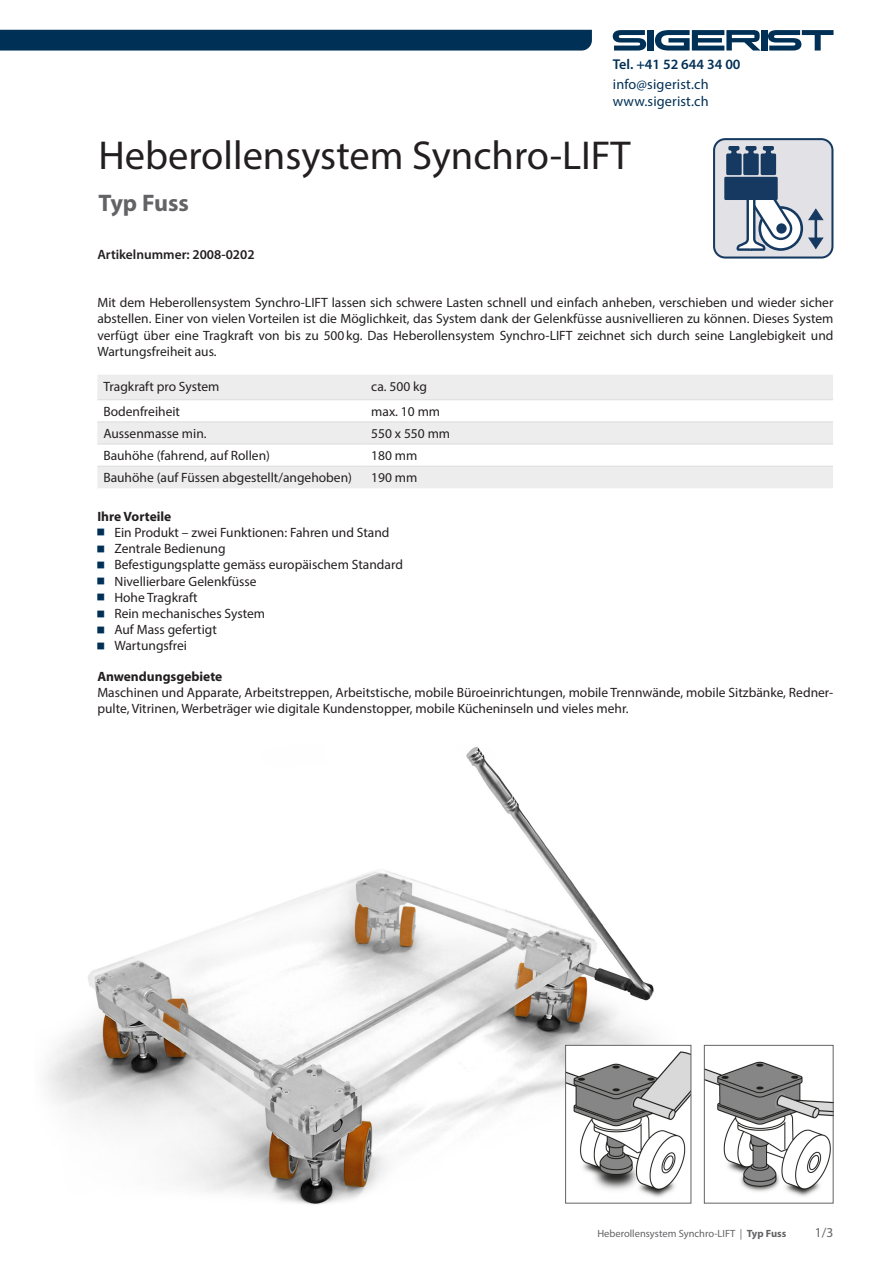
<style>
.page{position:relative;width:893px;height:1263px;background:#fff}
.page>*{position:absolute;margin:0;border:0;box-sizing:border-box;transform-origin:0 0}
.t1{font:40.5px "Myriad Pro";color:#231f20}
.t2{font:700 24px "Myriad Pro";color:#636366}
.t3{font:14.25px/17.1px "Myriad Pro";letter-spacing:.015em;color:#003056}
.t4{font:600 14.25px "Myriad Pro";color:#003056}
.t5{font:13.5px/16.2px "Myriad Pro";color:#231f20}
.t6{font:700 13.5px "Myriad Pro";color:#231f20}
.t7{font:600 13.5px "Myriad Pro";color:#231f20}
.t8{font:13.5px "Myriad Pro";color:#636366}
.t9{font:10.5px "Myriad Pro";color:#636366}
.s1{font-weight:700}
</style>
<div class="page">
<div style="left:0;top:30px;width:592px;height:21px;background:#003056"></div>
<svg style="left:613px;top:30px;width:33px;height:21px"></svg>
<div style="left:647px;top:30px;width:7px;height:21px;background:#003056"></div>
<svg style="left:655px;top:30px;width:106px;height:21px"></svg>
<svg style="left:768px;top:30px;width:65px;height:21px"></svg>
<div style="left:761px;top:30px;width:6px;height:21px;background:#003056"></div>
<img style="left:45px;top:746px;width:631px;height:459px">
<svg style="left:97px;top:375px;width:736px;height:113px;fill:#ededee"></svg>
<hr style="left:97px;top:399px;width:268px;height:1px;background:#dcdddf">
<hr style="left:365px;top:399px;width:468px;height:1px;background:#dcdddf">
<hr style="left:97px;top:422px;width:268px;height:1px;background:#dcdddf">
<hr style="left:365px;top:422px;width:468px;height:1px;background:#dcdddf">
<hr style="left:97px;top:444px;width:268px;height:1px;background:#dcdddf">
<hr style="left:365px;top:444px;width:468px;height:1px;background:#dcdddf">
<hr style="left:97px;top:466px;width:268px;height:1px;background:#dcdddf">
<hr style="left:365px;top:466px;width:468px;height:1px;background:#dcdddf">
<img style="left:567px;top:1047px;width:122px;height:154px">
<div style="left:565px;top:1045px;width:126px;height:158px;border:1px solid #636366"></div>
<img style="left:706px;top:1061px;width:125px;height:136px">
<div style="left:704px;top:1045px;width:129px;height:158px;border:1px solid #636366"></div>
<div style="left:714px;top:139px;width:118px;height:119px;background:#e2e2e6;border-radius:11px"></div>
<div style="left:713px;top:138px;width:120px;height:121px;border:2px solid #153960;border-radius:11px"></div>
<svg style="left:760px;top:207px;width:42px;height:42px"></svg>
<div style="left:758px;top:206px;width:45px;height:45px;border:3px solid #153960;border-radius:50%"></div>
<hr style="left:814px;top:216px;width:3px;height:30px;background:#153960">
<svg style="left:808px;top:209px;width:16px;height:11px"></svg>
<svg style="left:808px;top:237px;width:16px;height:12px"></svg>
<div style="left:724px;top:177px;width:54px;height:23px;background:#153960"></div>
<svg style="left:726px;top:146px;width:68px;height:105px"></svg>
<p class="t4" style="left:613px;top:55px;width:129px">Tel. +41 52 644 34 00</p>
<p class="t3" style="left:613px;top:75px;width:97px">info@sigerist.ch www.sigerist.ch</p>
<h1 class="t1" style="left:98px;top:130px;width:534px">Heberollensystem Synchro-LIFT</h1>
<h2 class="t2" style="left:98px;top:187px;width:92px">Typ Fuss</h2>
<p class="t7" style="left:97px;top:245px;width:159px">Artikelnummer: 2008-0202</p>
<p class="t5" style="left:97px;top:294px;width:738px;text-align:justify">Mit dem Heberollensystem Synchro-LIFT lassen sich schwere Lasten schnell und einfach anheben, verschieben und wieder sicher abstellen. Einer von vielen Vorteilen ist die Möglichkeit, das System dank der Gelenkfüsse ausnivellieren zu können. Dieses System verfügt über eine Tragkraft von bis zu 500kg. Das Heberollensystem Synchro-LIFT zeichnet sich durch seine Langlebigkeit und Wartungsfreiheit aus.</p>
<p class="t5" style="left:103px;top:378px;width:118px">Tragkraft pro System</p>
<p class="t5" style="left:371px;top:378px;width:57px">ca. 500 kg</p>
<p class="t5" style="left:103px;top:403px;width:78px">Bodenfreiheit</p>
<p class="t5" style="left:371px;top:403px;width:70px">max. 10 mm</p>
<p class="t5" style="left:103px;top:425px;width:105px">Aussenmasse min.</p>
<p class="t5" style="left:371px;top:425px;width:80px">550 x 550 mm</p>
<p class="t5" style="left:103px;top:447px;width:168px">Bauhöhe (fahrend, auf Rollen)</p>
<p class="t5" style="left:371px;top:447px;width:48px">180 mm</p>
<p class="t5" style="left:103px;top:469px;width:250px">Bauhöhe (auf Füssen abgestellt/angehoben)</p>
<p class="t5" style="left:371px;top:469px;width:48px">190 mm</p>
<p class="t6" style="left:97px;top:507px;width:75px">Ihre Vorteile</p>
<p class="t5" style="left:114px;top:524px;width:290px">Ein Produkt – zwei Funktionen: Fahren und Stand<br>Zentrale Bedienung<br>Befestigungsplatte gemäss europäischem Standard<br>Nivellierbare Gelenkfüsse<br>Hohe Tragkraft<br>Rein mechanisches System<br>Auf Mass gefertigt<br>Wartungsfrei</p>
<p class="t6" style="left:97px;top:667px;width:127px">Anwendungsgebiete</p>
<p class="t5" style="left:97px;top:684px;width:738px">Maschinen und Apparate, Arbeitstreppen, Arbeitstische, mobile Büroeinrichtungen, mobile Trennwände, mobile Sitzbänke, Redner&shy;pulte, Vitrinen, Werbeträger wie digitale Kundenstopper, mobile Kücheninseln und vieles mehr.</p>
<p class="t9" style="left:597px;top:1227px;width:190px">Heberollensystem Synchro-LIFT | <span class="s1">Typ Fuss</span></p>
<p class="t8" style="left:815px;top:1224px;width:20px">1/3</p>
</div>
